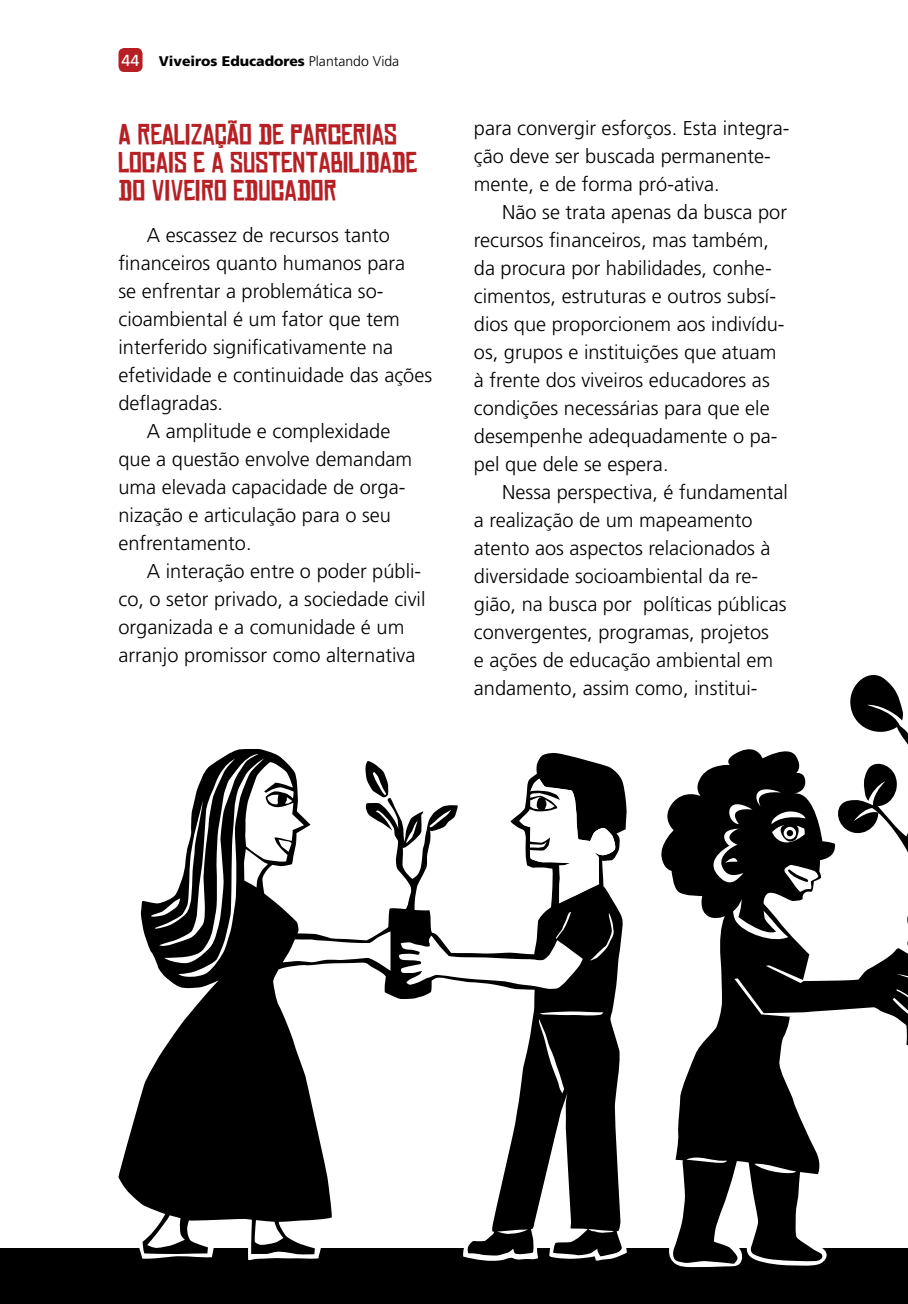
<style>
.page{position:relative;width:908px;height:1304px;background:#fff}
.page>*{position:absolute;margin:0;border:0;box-sizing:border-box;transform-origin:0 0}
.t1{font:28px/28px "Chinese Rocks";color:#b62025}
.t2{font:300 20px/28px "Frutiger";color:#000}
.t3{font:900 14px "Frutiger";color:#000}
.s1{font-weight:400;font-size:16px;color:#fff}
.s2{font-weight:300}
</style>
<div class="page">
<div style="left:118px;top:48px;width:24px;height:24px;background:#b62025;border-radius:6px"></div>
<div style="left:0;top:1248px;width:907px;height:56px;background:#000"></div>
<svg style="left:392px;top:753px;width:234px;height:476px"></svg>
<svg style="left:589px;top:913px;width:24px;height:47px"></svg>
<svg style="left:538px;top:1011px;width:65px;height:82px;background:#151515"></svg>
<svg style="left:398px;top:912px;width:184px;height:77px"></svg>
<svg style="left:549px;top:1229px;width:77px;height:32px"></svg>
<svg style="left:463px;top:1229px;width:75px;height:32px"></svg>
<svg style="left:405px;top:821px;width:12px;height:22px"></svg>
<svg style="left:429px;top:810px;width:22px;height:17px"></svg>
<svg style="left:519px;top:779px;width:96px;height:124px"></svg>
<svg style="left:118px;top:749px;width:274px;height:471px;fill:#000"></svg>
<svg style="left:248px;top:1220px;width:73px;height:40px"></svg>
<svg style="left:138px;top:1215px;width:76px;height:44px"></svg>
<svg style="left:149px;top:754px;width:241px;height:224px"></svg>
<svg style="left:661px;top:675px;width:246px;height:593px"></svg>
<p class="t3" style="left:121px;top:52px;width:279px"><span class="s1">44</span> Viveiros Educadores <span class="s2">Plantando Vida</span></p>
<h1 class="t1" style="left:118px;top:120px;width:300px">A REALIZAÇÃO DE PARCERIAS<br>LOCAIS E A SUSTENTABILIDADE<br>DO VIVEIRO EDUCADOR</h1>
<p class="t2" style="left:147px;top:221px;width:244px">A escassez de recursos tanto</p>
<p class="t2" style="left:118px;top:249px;width:288px">financeiros quanto humanos para</p>
<p class="t2" style="left:118px;top:277px;width:266px">se enfrentar a problemática so-</p>
<p class="t2" style="left:118px;top:305px;width:283px">cioambiental é um fator que tem</p>
<p class="t2" style="left:118px;top:333px;width:276px">interferido significativamente na</p>
<p class="t2" style="left:118px;top:361px;width:315px">efetividade e continuidade das ações</p>
<p class="t2" style="left:118px;top:389px;width:106px">deflagradas.</p>
<p class="t2" style="left:147px;top:417px;width:245px">A amplitude e complexidade</p>
<p class="t2" style="left:118px;top:445px;width:295px">que a questão envolve demandam</p>
<p class="t2" style="left:118px;top:473px;width:288px">uma elevada capacidade de orga-</p>
<p class="t2" style="left:118px;top:501px;width:274px">nização e articulação para o seu</p>
<p class="t2" style="left:118px;top:529px;width:134px">enfrentamento.</p>
<p class="t2" style="left:147px;top:557px;width:276px">A interação entre o poder públi-</p>
<p class="t2" style="left:118px;top:585px;width:308px">co, o setor privado, a sociedade civil</p>
<p class="t2" style="left:118px;top:613px;width:287px">organizada e a comunidade é um</p>
<p class="t2" style="left:118px;top:641px;width:298px">arranjo promissor como alternativa</p>
<p class="t2" style="left:473px;top:114px;width:317px">para convergir esforços. Esta integra&shy;ção deve ser buscada permanente&shy;mente, e de forma pró-ativa.</p>
<p class="t2" style="left:473px;top:198px;width:314px;text-indent:28px">Não se trata apenas da busca por recursos financeiros, mas também, da procura por habilidades, conhe&shy;cimentos, estruturas e outros subsí&shy;dios que proporcionem aos indivídu&shy;os, grupos e instituições que atuam à frente dos viveiros educadores as condições necessárias para que ele desempenhe adequadamente o pa&shy;pel que dele se espera.</p>
<p class="t2" style="left:473px;top:478px;width:315px;text-indent:28px">Nessa perspectiva, é fundamental a realização de um mapeamento atento aos aspectos relacionados à diversidade socioambiental da re&shy;gião, na busca por políticas públicas convergentes, programas, projetos<br>e ações de educação ambiental em andamento, assim como, institui-</p>
</div>
